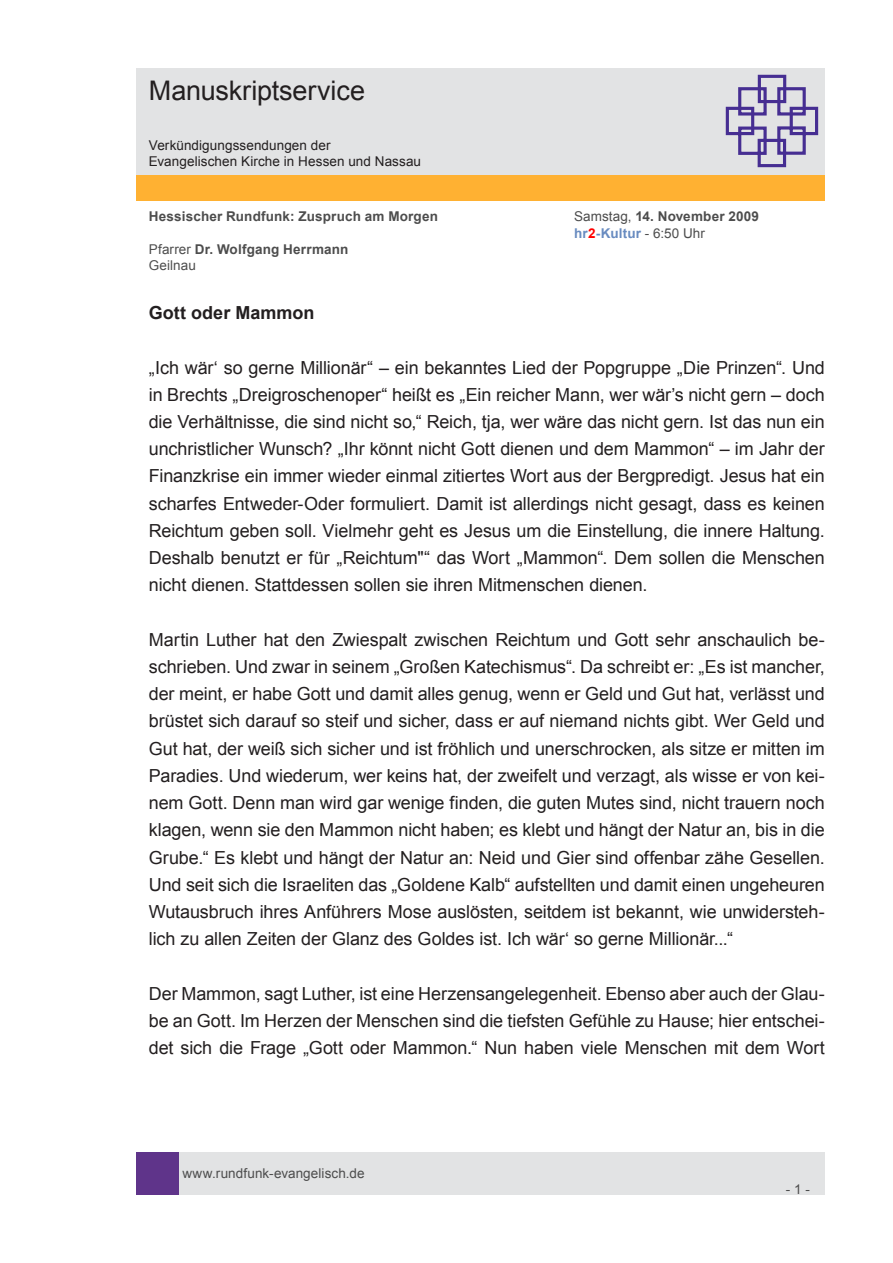
<style>
.page{position:relative;width:893px;height:1263px;background:#fff}
.page>*{position:absolute;margin:0;border:0;box-sizing:border-box;transform-origin:0 0}
.t1{font:27px "Arial";letter-spacing:-.005em;color:#231f20}
.t2{font:18px/27.2px "Arial";letter-spacing:-.005em;color:#231f20;text-align:justify}
.t3{font:700 18px "Arial";color:#231f20}
.t4{font:13.5px/16.2px "Arial";letter-spacing:.005em;color:#4d4d4d}
.t5{font:700 13.5px/16.2px "Arial";letter-spacing:.015em;color:#4d4d4d}
.t6{font:13.5px/16.2px "Arial";letter-spacing:.005em;color:#231f20}
.s1{font-weight:700}
.s2{font-weight:700;color:#688bc0}
.s3{font-weight:700;color:#f00}
.s4{font-weight:400}
</style>
<div class="page">
<div style="left:179px;top:1152px;width:646px;height:43px;background:#e2e3e4"></div>
<div style="left:136px;top:1152px;width:43px;height:43px;background:#5f348a"></div>
<div style="left:136px;top:175px;width:689px;height:26px;background:#ffb132"></div>
<div style="left:136px;top:68px;width:689px;height:106px;background:#e2e3e4"></div>
<svg style="left:725px;top:74px;width:94px;height:94px"></svg>
<h1 class="t1" style="left:149px;top:73px;width:218px">Manuskriptservice</h1>
<p class="t6" style="left:149px;top:137px;width:274px">Verkündigungssendungen der<br>Evangelischen Kirche in Hessen und Nassau</p>
<p class="t5" style="left:149px;top:209px;width:291px">Hessischer Rundfunk: Zuspruch am Morgen</p>
<p class="t4" style="left:574px;top:209px;width:187px">Samstag, <span class="s1">14. November 2009 </span><span class="s2">hr</span><span class="s3">2</span><span class="s2">-Kultur</span> - 6:50 Uhr</p>
<p class="t5" style="left:149px;top:241px;width:201px"><span class="s4">Pfarrer</span> Dr. Wolfgang Herrmann<br><span class="s4">Geilnau</span></p>
<p class="t3" style="left:149px;top:301px;width:167px">Gott oder Mammon</p>
<p class="t2" style="left:149px;top:354px;width:678px">„Ich wär‘ so gerne Millionär“ – ein bekanntes Lied der Popgruppe „Die Prinzen“. Und in Brechts „Dreigroschenoper“ heißt es „Ein reicher Mann, wer wär’s nicht gern – doch die Verhältnisse, die sind nicht so,“ Reich, tja, wer wäre das nicht gern. Ist das nun ein unchristlicher Wunsch? „Ihr könnt nicht Gott dienen und dem Mammon“ – im Jahr der Finanzkrise ein immer wieder einmal zitiertes Wort aus der Bergpredigt. Jesus hat ein scharfes Entweder-Oder formuliert. Damit ist allerdings nicht gesagt, dass es keinen Reichtum geben soll. Vielmehr geht es Jesus um die Einstellung, die innere Haltung.<br>Deshalb benutzt er für „Reichtum"“ das Wort „Mammon“. Dem sollen die Menschen nicht dienen. Stattdessen sollen sie ihren Mitmenschen dienen.</p>
<p class="t2" style="left:149px;top:626px;width:678px">Martin Luther hat den Zwiespalt zwischen Reichtum und Gott sehr anschaulich be&shy;schrieben. Und zwar in seinem „Großen Katechismus“. Da schreibt er: „Es ist mancher, der meint, er habe Gott und damit alles genug, wenn er Geld und Gut hat, verlässt und brüstet sich darauf so steif und sicher, dass er auf niemand nichts gibt. Wer Geld und Gut hat, der weiß sich sicher und ist fröhlich und unerschrocken, als sitze er mitten im Paradies. Und wiederum, wer keins hat, der zweifelt und verzagt, als wisse er von kei&shy;nem Gott. Denn man wird gar wenige finden, die guten Mutes sind, nicht trauern noch klagen, wenn sie den Mammon nicht haben; es klebt und hängt der Natur an, bis in die Grube.“ Es klebt und hängt der Natur an: Neid und Gier sind offenbar zähe Gesellen.<br>Und seit sich die Israeliten das „Goldene Kalb“ aufstellten und damit einen ungeheuren Wutausbruch ihres Anführers Mose auslösten, seitdem ist bekannt, wie unwidersteh&shy;lich zu allen Zeiten der Glanz des Goldes ist. Ich wär‘ so gerne Millionär...“</p>
<p class="t2" style="left:149px;top:980px;width:678px">Der Mammon, sagt Luther, ist eine Herzensangelegenheit. Ebenso aber auch der Glau&shy;be an Gott. Im Herzen der Menschen sind die tiefsten Gefühle zu Hause; hier entschei&shy;det sich die Frage „Gott oder Mammon.“ Nun haben viele Menschen mit dem Wort</p>
<p class="t4" style="left:182px;top:1165px;width:184px">www.rundfunk-evangelisch.de</p>
<p class="t4" style="left:786px;top:1181px;width:26px">- 1 -</p>
</div>
